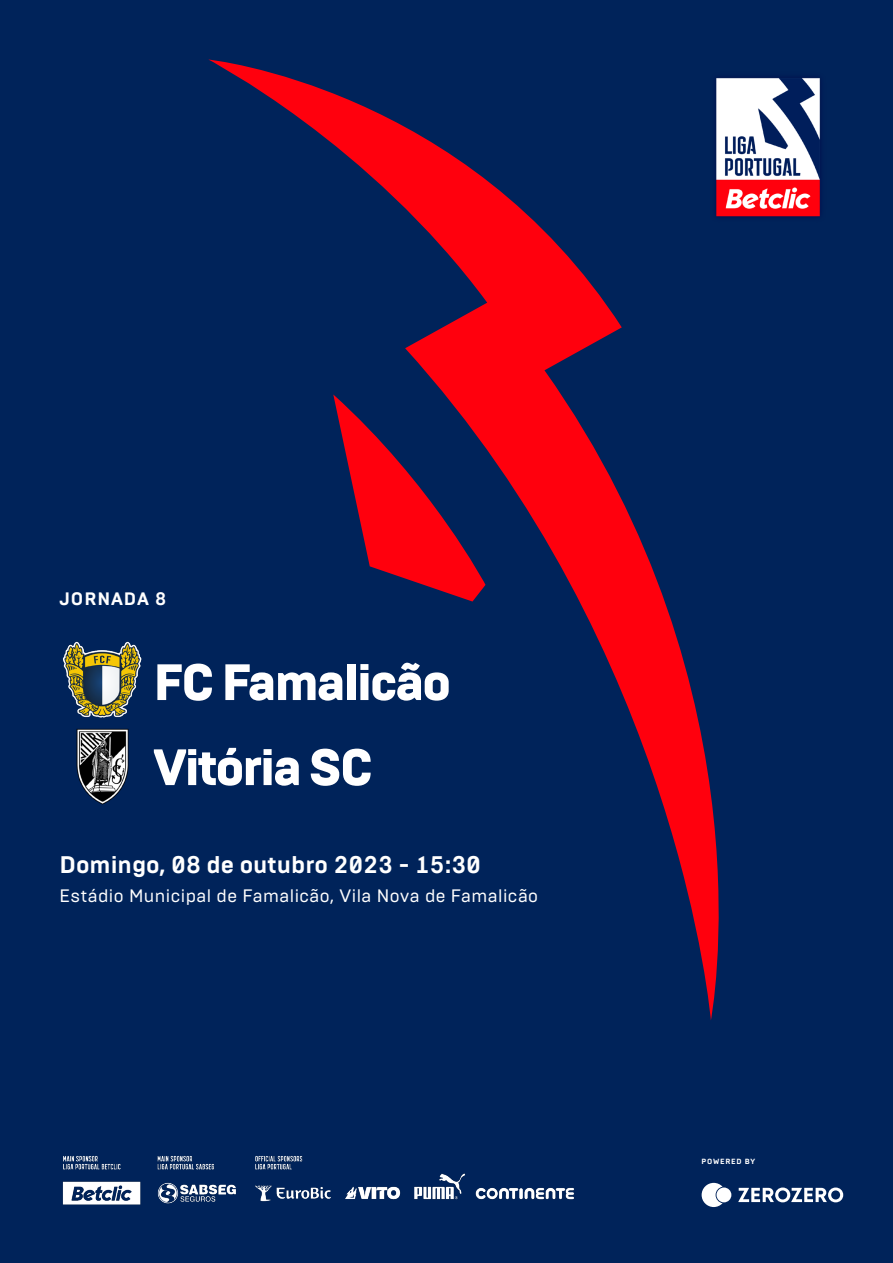
<style>
.page{position:relative;width:893px;height:1263px;background:#00235a}
.page>*{position:absolute;margin:0;border:0;box-sizing:border-box;transform-origin:0 0}
.nome_equipas{font:900 51px "Brutal Type";letter-spacing:-.05em;color:#fff}
.data_jogo{font:700 24px "Brutal Type";color:#fff}
.estadio_jogo{font:18px "Brutal Type";letter-spacing:.025em;color:#fff}
.jogo_fase{font:700 18px "Brutal Type";letter-spacing:.05em;color:#fff}
.legenda_sponsor{font:700 7.5px "Brutal Type";letter-spacing:.1em;color:#fff}
</style>
<div class="page">
<svg style="left:209px;top:60px;width:510px;height:960px"></svg>
<svg style="left:333px;top:394px;width:152px;height:207px"></svg>
<img style="left:62px;top:641px;width:80px;height:164px">
<img style="left:702px;top:60px;width:119px;height:174px">
<img style="left:62px;top:1156px;width:512px;height:49px">
<svg style="left:738px;top:1187px;width:105px;height:15px"></svg>
<svg style="left:702px;top:1183px;width:20px;height:24px"></svg>
<div style="left:716px;top:1187px;width:15px;height:15px;background:#fff;border-radius:50%"></div>
<p class="jogo_fase" style="left:60px;top:587px;width:108px">JORNADA 8</p>
<p class="nome_equipas" style="left:153px;top:650px;width:300px">FC Famalicão</p>
<p class="nome_equipas" style="left:153px;top:736px;width:222px">Vitória SC</p>
<p class="data_jogo" style="left:60px;top:850px;width:423px">Domingo, 08 de outubro 2023 - 15:30</p>
<p class="estadio_jogo" style="left:60px;top:885px;width:480px">Estádio Municipal de Famalicão, Vila Nova de Famalicão</p>
<p class="legenda_sponsor" style="left:702px;top:1157px;width:55px">POWERED BY</p>
</div>
